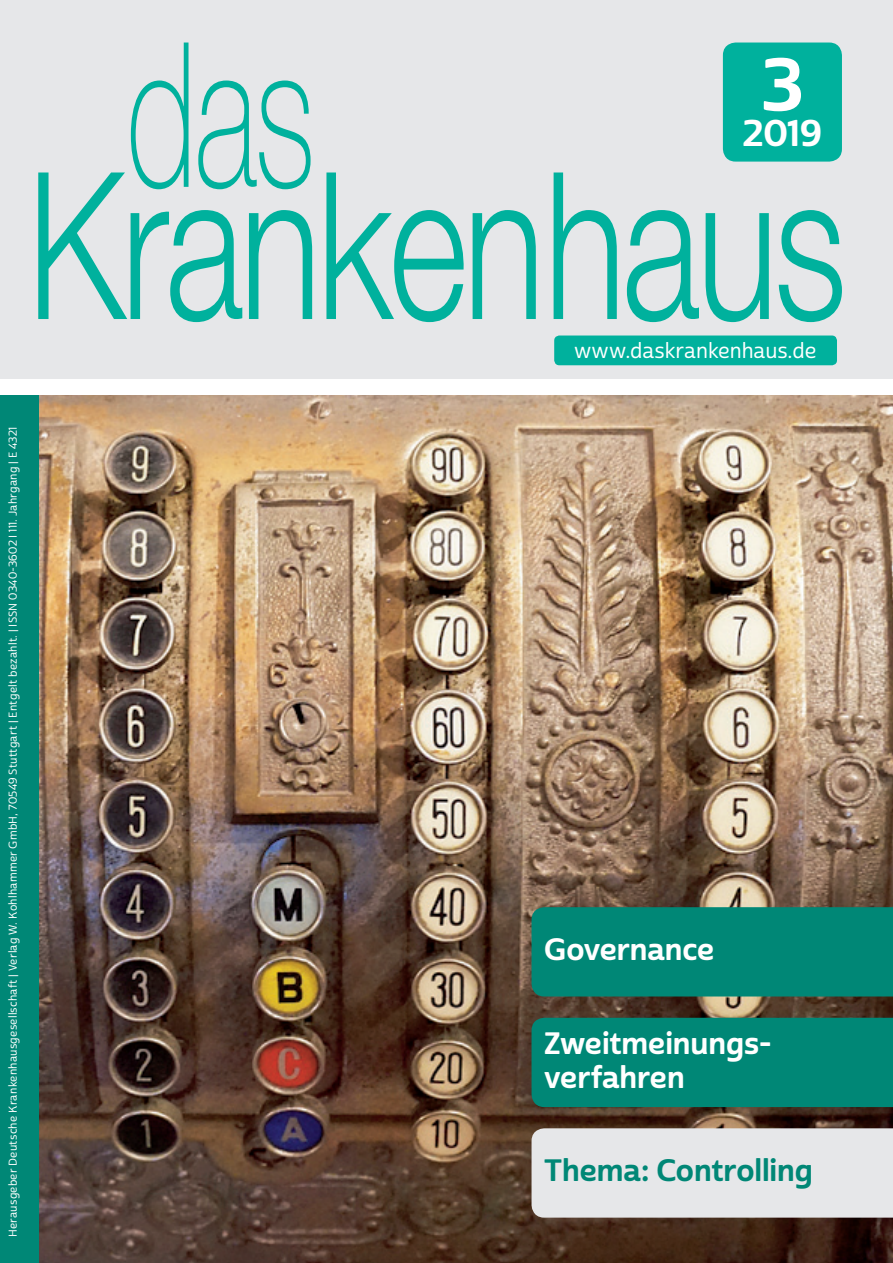
<style>
.page{position:relative;width:893px;height:1263px;background:#fff}
.page>*{position:absolute;margin:0;border:0;box-sizing:border-box;transform-origin:0 0}
.t1{font:72px "Cabrito Sans Nor Bol";color:#fff}
.t2{font:36px "Cabrito Sans Nor Bol";color:#fff}
.t3{font:30px/34.5px "Cabrito Sans Nor Bol";letter-spacing:-.005em;color:#fff}
.t4{font:30px "Cabrito Sans Nor Bol";letter-spacing:-.005em;color:#008776}
.t5{font:21px "Cabrito Sans Nor Med";letter-spacing:-.005em;color:#fff}
.t6{font:11.1px "Cabrito Sans Nor Med";letter-spacing:.02em;color:#fff}
</style>
<div class="page">
<img style="left:38px;top:395px;width:855px;height:868px">
<div style="left:0;top:0;width:893px;height:378px;background:#e6e7e9"></div>
<svg style="left:326px;top:172px;width:138px;height:150px"></svg>
<svg style="left:473px;top:210px;width:63px;height:109px"></svg>
<svg style="left:554px;top:172px;width:63px;height:147px"></svg>
<svg style="left:627px;top:210px;width:72px;height:112px"></svg>
<svg style="left:706px;top:213px;width:63px;height:109px"></svg>
<svg style="left:779px;top:210px;width:63px;height:112px"></svg>
<svg style="left:38px;top:43px;width:274px;height:279px"></svg>
<div style="left:723px;top:43px;width:119px;height:119px;background:#00b19d;border-radius:13px"></div>
<div style="left:0;top:395px;width:38px;height:868px;background:#008776"></div>
<div style="left:554px;top:335px;width:283px;height:30px;background:#00b19d;border-radius:5px"></div>
<div style="left:531px;top:907px;width:362px;height:89px;background:#008776"></div>
<div style="left:531px;top:1018px;width:362px;height:89px;background:#008776"></div>
<div style="left:531px;top:1128px;width:362px;height:89px;background:#e6e7e9"></div>
<p class="t6" style="left:6px;top:1237px;width:812px;rotate:-90deg">Herausgeber Deutsche Krankenhausgesellschaft | Verlag W. Kohlhammer GmbH, 70549 Stuttgart | Entgelt bezahlt. | ISSN 0340-3602 I 111. Jahrgang | E 4321</p>
<h1 class="t1" style="left:761px;top:39px;width:44px">3</h1>
<h2 class="t2" style="left:743px;top:111px;width:80px">2019</h2>
<h3 class="t5" style="left:574px;top:338px;width:244px">www.daskrankenhaus.de</h3>
<h3 class="t3" style="left:544px;top:933px;width:171px">Governance</h3>
<h3 class="t3" style="left:544px;top:1026px;width:229px">Zweitmeinungs&shy;verfahren</h3>
<h3 class="t4" style="left:544px;top:1152px;width:270px">Thema: Controlling</h3>
</div>
